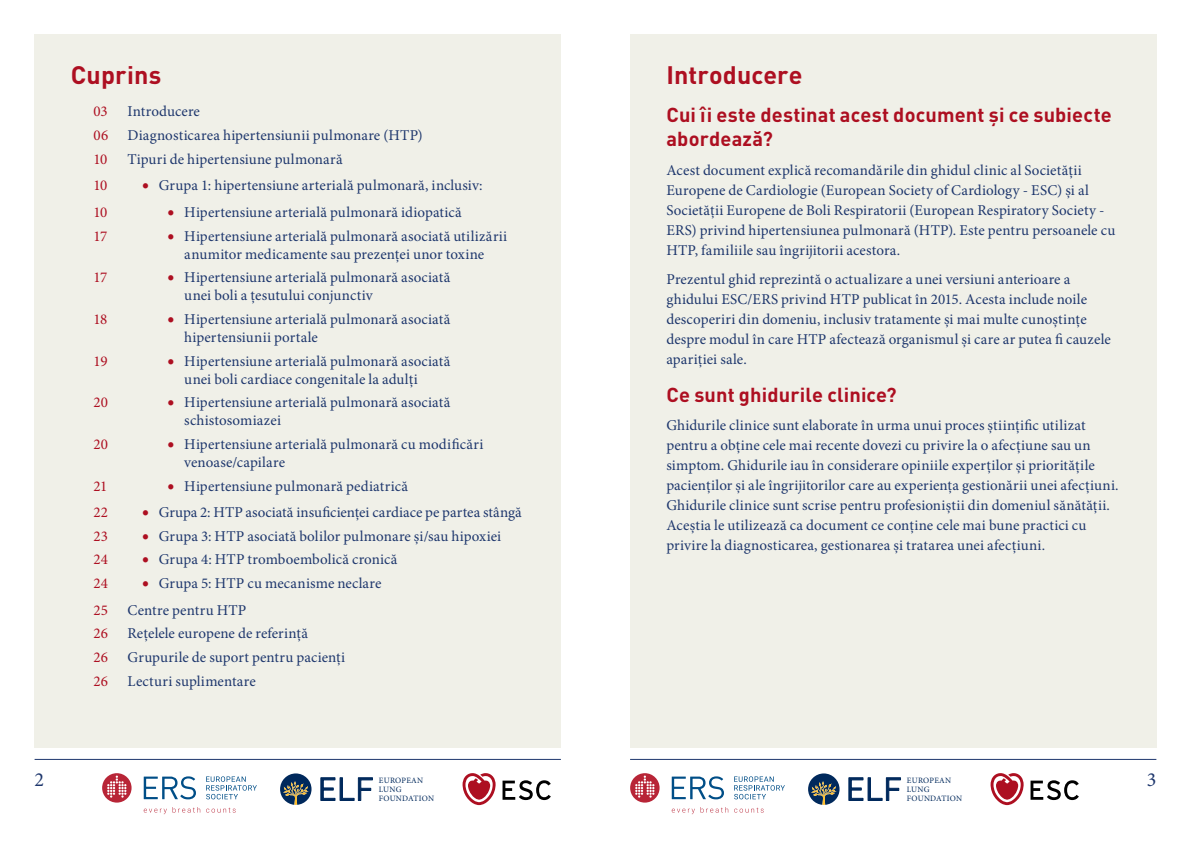
<style>
.page{position:relative;width:1191px;height:842px;background:#fff}
.page>*{position:absolute;margin:0;border:0;box-sizing:border-box;transform-origin:0 0}
.H1_-_Section_heading{font:700 25px "DIN Pro";letter-spacing:.005em;color:#ad0f21}
.t1{font:700 20px/24px "DIN Pro";letter-spacing:.01em;color:#ad0f21}
.t2{font:20px "Minion Pro";color:#1e376d}
.Body{font:15px/20px "Minion Pro";letter-spacing:.01em;color:#1e376d}
.TOC_-_section_1{font:15px "Minion Pro";letter-spacing:.005em;color:#1e376d}
.TOC_-_section_1-2{font:15px "Minion Pro";letter-spacing:.01em;color:#ad0f21}
.TOC_-_Section_3{font:15px "Minion Pro";letter-spacing:-.035em;color:#ad0f21}
.TOC_-_Section_2{font:15px "Minion Pro";letter-spacing:.005em;color:#ad0f21}
.t3{font:8.2px/8.8px "Minion Pro";letter-spacing:.025em;color:#00295c}
.s1{font-weight:700;font-size:19px;color:#ad0f21}
</style>
<div class="page">
<div style="left:35px;top:35px;width:526px;height:713px;background:#f0f0e8"></div>
<div style="left:630px;top:35px;width:526px;height:713px;background:#f0f0e8"></div>
<hr style="left:35px;top:759px;width:526px;height:1px;background:#1e376d">
<hr style="left:630px;top:759px;width:526px;height:1px;background:#1e376d">
<svg style="left:990px;top:773px;width:33px;height:32px"></svg>
<svg style="left:1030px;top:780px;width:48px;height:20px"></svg>
<svg style="left:630px;top:773px;width:29px;height:30px"></svg>
<svg style="left:635px;top:775px;width:19px;height:23px"></svg>
<svg style="left:671px;top:776px;width:53px;height:23px"></svg>
<svg style="left:671px;top:807px;width:57px;height:7px"></svg>
<svg style="left:734px;top:808px;width:29px;height:5px"></svg>
<svg style="left:734px;top:776px;width:51px;height:24px"></svg>
<svg style="left:848px;top:777px;width:53px;height:24px"></svg>
<svg style="left:808px;top:773px;width:31px;height:32px"></svg>
<svg style="left:462px;top:773px;width:33px;height:32px"></svg>
<svg style="left:502px;top:780px;width:49px;height:20px"></svg>
<svg style="left:102px;top:773px;width:30px;height:30px"></svg>
<svg style="left:107px;top:775px;width:19px;height:23px"></svg>
<svg style="left:144px;top:776px;width:52px;height:23px"></svg>
<svg style="left:144px;top:807px;width:56px;height:7px"></svg>
<svg style="left:206px;top:808px;width:30px;height:5px"></svg>
<svg style="left:206px;top:776px;width:51px;height:24px"></svg>
<svg style="left:320px;top:777px;width:53px;height:24px"></svg>
<svg style="left:280px;top:773px;width:31px;height:32px"></svg>
<p class="H1_-_Section_heading" style="left:71px;top:54px;width:92px">Cuprins</p>
<p class="TOC_-_section_1" style="left:128px;top:102px;width:74px">Introducere</p>
<p class="TOC_-_section_1" style="left:128px;top:125px;width:297px">Diagnosticarea hipertensiunii pulmonare (HTP)</p>
<p class="TOC_-_section_1" style="left:128px;top:149px;width:217px">Tipuri de hipertensiune pulmonară</p>
<p class="Body" style="left:142px;top:176px;width:342px"><span class="s1">•</span> Grupa 1: hipertensiune arterială pulmonară, inclusiv:</p>
<p class="Body" style="left:167px;top:202px;width:296px"><span class="s1">•</span> Hipertensiune arterială pulmonară idiopatică</p>
<p class="Body" style="left:167px;top:227px;width:341px;line-height:18px;text-align:center"><span class="s1">•</span> Hipertensiune arterială pulmonară asociată utilizării anumitor medicamente sau prezenței unor toxine</p>
<p class="Body" style="left:184px;top:268px;width:267px;line-height:18px;text-indent:-17px"><span class="s1">•</span> Hipertensiune arterială pulmonară asociată unei boli a țesutului conjunctiv</p>
<p class="Body" style="left:184px;top:310px;width:267px;line-height:18px;text-indent:-17px"><span class="s1">•</span> Hipertensiune arterială pulmonară asociată hipertensiunii portale</p>
<p class="Body" style="left:184px;top:352px;width:267px;line-height:18px;text-indent:-17px"><span class="s1">•</span> Hipertensiune arterială pulmonară asociată unei boli cardiace congenitale la adulți</p>
<p class="Body" style="left:184px;top:393px;width:267px;line-height:18px;text-indent:-17px"><span class="s1">•</span> Hipertensiune arterială pulmonară asociată schistosomiazei</p>
<p class="Body" style="left:184px;top:435px;width:300px;line-height:18px;text-indent:-17px"><span class="s1">•</span> Hipertensiune arterială pulmonară cu modificări venoase/capilare</p>
<p class="Body" style="left:167px;top:476px;width:242px"><span class="s1">•</span> Hipertensiune pulmonară pediatrică</p>
<p class="Body" style="left:142px;top:502px;width:381px"><span class="s1">•</span> Grupa 2: HTP asociată insuficienței cardiace pe partea stângă</p>
<p class="Body" style="left:142px;top:526px;width:361px"><span class="s1">•</span> Grupa 3: HTP asociată bolilor pulmonare și/sau hipoxiei</p>
<p class="Body" style="left:142px;top:550px;width:257px"><span class="s1">•</span> Grupa 4: HTP tromboembolică cronică</p>
<p class="Body" style="left:142px;top:573px;width:241px"><span class="s1">•</span> Grupa 5: HTP cu mecanisme neclare</p>
<p class="TOC_-_section_1" style="left:128px;top:600px;width:120px">Centre pentru HTP</p>
<p class="TOC_-_section_1" style="left:128px;top:623px;width:182px">Rețelele europene de referință</p>
<p class="TOC_-_section_1" style="left:128px;top:647px;width:219px">Grupurile de suport pentru pacienți</p>
<p class="TOC_-_section_1" style="left:128px;top:671px;width:130px">Lecturi suplimentare</p>
<p class="TOC_-_section_1-2" style="left:94px;top:102px;width:16px">03</p>
<p class="TOC_-_section_1-2" style="left:94px;top:125px;width:16px">06</p>
<p class="TOC_-_section_1-2" style="left:94px;top:149px;width:15px">10</p>
<p class="TOC_-_Section_2" style="left:94px;top:175px;width:15px">10</p>
<p class="TOC_-_Section_2" style="left:94px;top:202px;width:15px">10</p>
<p class="TOC_-_Section_3" style="left:94px;top:226px;width:15px">17</p>
<p class="TOC_-_Section_3" style="left:94px;top:267px;width:15px">17</p>
<p class="TOC_-_Section_3" style="left:94px;top:309px;width:15px">18</p>
<p class="TOC_-_Section_3" style="left:94px;top:351px;width:16px">19</p>
<p class="TOC_-_Section_3" style="left:94px;top:392px;width:16px">20</p>
<p class="TOC_-_Section_3" style="left:94px;top:434px;width:16px">20</p>
<p class="TOC_-_Section_3" style="left:94px;top:476px;width:15px">21</p>
<p class="TOC_-_Section_2" style="left:94px;top:502px;width:16px">22</p>
<p class="TOC_-_Section_2" style="left:94px;top:526px;width:16px">23</p>
<p class="TOC_-_Section_2" style="left:94px;top:550px;width:16px">24</p>
<p class="TOC_-_Section_2" style="left:94px;top:573px;width:16px">24</p>
<p class="TOC_-_section_1-2" style="left:94px;top:600px;width:16px">25</p>
<p class="TOC_-_section_1-2" style="left:94px;top:623px;width:16px">26</p>
<p class="TOC_-_section_1-2" style="left:94px;top:647px;width:16px">26</p>
<p class="TOC_-_section_1-2" style="left:94px;top:671px;width:16px">26</p>
<p class="H1_-_Section_heading" style="left:666px;top:54px;width:137px">Introducere</p>
<h2 class="t1" style="left:666px;top:101px;width:447px">Cui îi este destinat acest document și ce subiecte abordează?</h2>
<p class="Body" style="left:666px;top:160px;width:450px">Acest document explică recomandările din ghidul clinic al Societății Europene de Cardiologie (European Society of Cardiology - ESC) și al Societății Europene de Boli Respiratorii (European Respiratory Society - ERS) privind hipertensiunea pulmonară (HTP). Este pentru persoanele cu HTP, familiile sau îngrijitorii acestora.</p>
<p class="Body" style="left:666px;top:269px;width:446px">Prezentul ghid reprezintă o actualizare a unei versiuni anterioare a ghidului ESC/ERS privind HTP publicat în 2015. Acesta include noile descoperiri din domeniu, inclusiv tratamente și mai multe cunoștințe despre modul în care HTP afectează organismul și care ar putea fi cauzele apariției sale.</p>
<h2 class="t1" style="left:666px;top:380px;width:232px">Ce sunt ghidurile clinice?</h2>
<p class="Body" style="left:666px;top:415px;width:454px">Ghidurile clinice sunt elaborate în urma unui proces științific utilizat pentru a obține cele mai recente dovezi cu privire la o afecțiune sau un simptom. Ghidurile iau în considerare opiniile experților și prioritățile pacienților și ale îngrijitorilor care au experiența gestionării unei afecțiuni.<br>Ghidurile clinice sunt scrise pentru profesioniștii din domeniul sănătății.<br>Aceștia le utilizează ca document ce conține cele mai bune practici cu privire la diagnosticarea, gestionarea și tratarea unei afecțiuni.</p>
<h2 class="t2" style="left:35px;top:766px;width:11px">2</h2>
<p class="t3" style="left:379px;top:776px;width:46px">EUROPEAN</p>
<h2 class="t2" style="left:1146px;top:766px;width:11px">3</h2>
<p class="t3" style="left:379px;top:785px;width:57px">LUNG<br>FOUNDATION</p>
<p class="t3" style="left:907px;top:776px;width:57px">EUROPEAN<br>LUNG<br>FOUNDATION</p>
</div>
